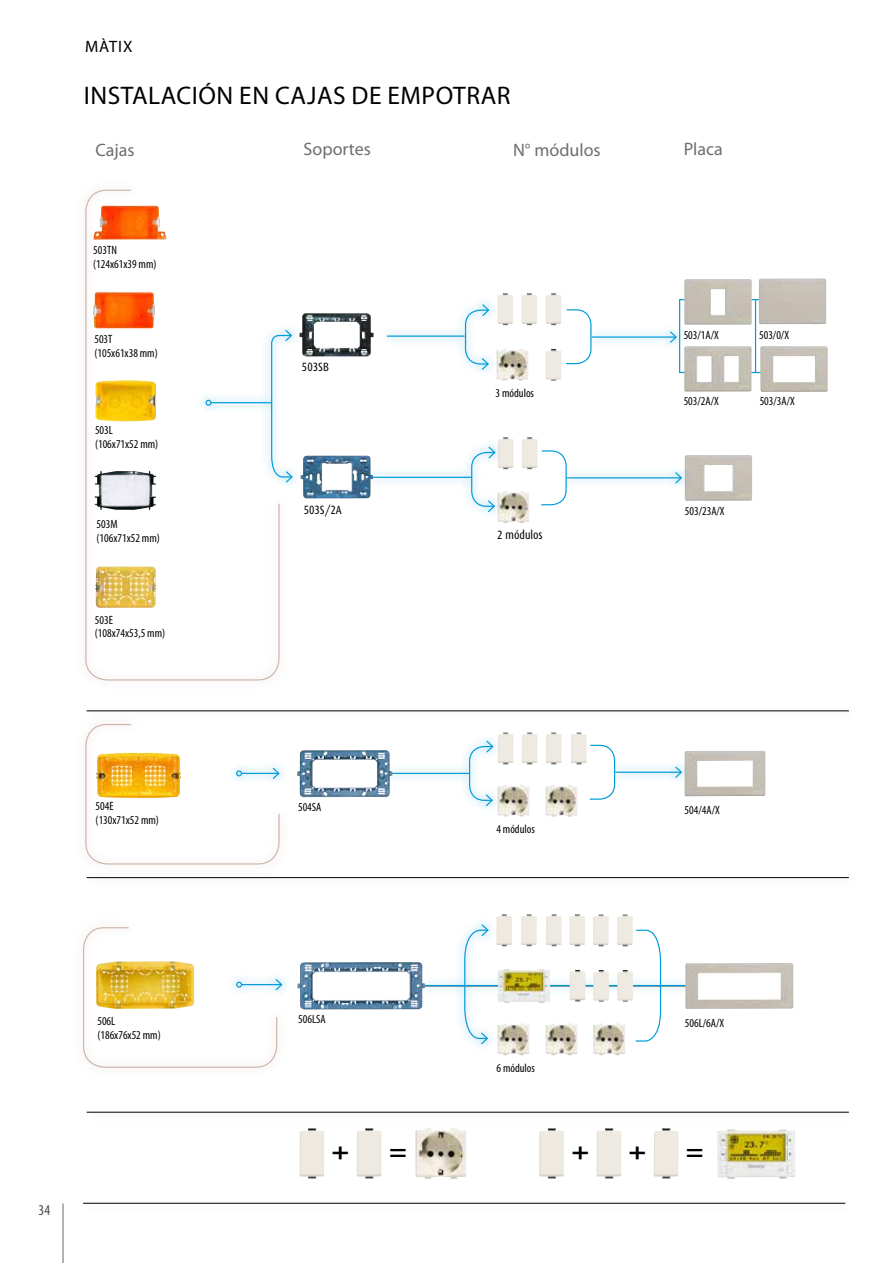
<style>
.page{position:relative;width:893px;height:1263px;background:#fff}
.page>*{position:absolute;margin:0;border:0;box-sizing:border-box;transform-origin:0 0}
.t1{font:500 30px "Dax Wide";color:#000;scale:1.1 1}
.t2{font:25.5px "Myriad Pro";letter-spacing:.02em;color:#000}
.t3{font:18px "Myriad Pro";color:#6e6e6e}
.t4{font:16.5px "Myriad Pro";letter-spacing:.055em;color:#000}
.t5{font:condensed 15px "Myriad Pro";color:#484847}
.t6{font:condensed 12px/13.5px "Myriad Pro";color:#000}
.t7{font:12px "Dax Condensed";color:#000}
</style>
<div class="page">
<hr style="left:62px;top:1203px;width:2px;height:60px;background:#9c9c9d">
<svg style="left:85px;top:189px;width:195px;height:492px"></svg>
<div style="left:382px;top:763px;width:95px;height:20px;background:#009bd9;opacity:.75"></div>
<hr style="left:391px;top:773px;width:78px;height:1px;background:#009bd9">
<img style="left:95px;top:380px;width:61px;height:41px">
<img style="left:539px;top:1128px;width:25px;height:50px">
<img style="left:597px;top:1128px;width:24px;height:50px">
<img style="left:654px;top:1128px;width:25px;height:50px">
<img style="left:300px;top:1128px;width:24px;height:50px">
<img style="left:357px;top:1128px;width:25px;height:50px">
<img style="left:301px;top:313px;width:73px;height:43px">
<hr style="left:755px;top:300px;width:1px;height:72px;background:#009bd9">
<img style="left:684px;top:751px;width:81px;height:45px">
<img style="left:297px;top:750px;width:95px;height:47px">
<img style="left:297px;top:962px;width:126px;height:47px">
<img style="left:684px;top:279px;width:68px;height:46px">
<img style="left:760px;top:346px;width:68px;height:46px">
<img style="left:684px;top:346px;width:67px;height:46px">
<img style="left:497px;top:349px;width:31px;height:31px">
<img style="left:498px;top:293px;width:15px;height:32px">
<img style="left:522px;top:293px;width:15px;height:32px">
<img style="left:546px;top:293px;width:15px;height:32px">
<img style="left:546px;top:349px;width:15px;height:32px">
<img style="left:500px;top:785px;width:29px;height:31px">
<img style="left:502px;top:733px;width:11px;height:31px">
<img style="left:522px;top:733px;width:15px;height:31px">
<img style="left:546px;top:733px;width:16px;height:31px">
<img style="left:571px;top:733px;width:16px;height:31px">
<img style="left:546px;top:785px;width:31px;height:31px">
<img style="left:497px;top:914px;width:15px;height:32px">
<img style="left:521px;top:914px;width:16px;height:32px">
<img style="left:546px;top:914px;width:16px;height:32px">
<img style="left:569px;top:914px;width:16px;height:32px">
<img style="left:593px;top:915px;width:16px;height:31px">
<img style="left:617px;top:915px;width:16px;height:31px">
<img style="left:498px;top:1023px;width:31px;height:32px">
<img style="left:546px;top:1023px;width:32px;height:32px">
<img style="left:593px;top:1023px;width:32px;height:32px">
<img style="left:416px;top:1128px;width:50px;height:51px">
<img style="left:95px;top:471px;width:61px;height:39px">
<img style="left:301px;top:456px;width:70px;height:42px">
<img style="left:685px;top:455px;width:67px;height:46px">
<img style="left:498px;top:491px;width:31px;height:32px">
<img style="left:503px;top:437px;width:10px;height:32px">
<img style="left:522px;top:437px;width:15px;height:32px">
<img style="left:94px;top:206px;width:72px;height:34px">
<img style="left:95px;top:566px;width:61px;height:42px">
<img style="left:93px;top:292px;width:62px;height:37px">
<img style="left:717px;top:1129px;width:78px;height:50px">
<div style="left:84px;top:1107px;width:774px;height:16px;background:#000;opacity:.4"></div>
<hr style="left:87px;top:1112px;width:762px;height:1px;background:#000">
<div style="left:80px;top:1198px;width:774px;height:16px;background:#000;opacity:.4"></div>
<hr style="left:83px;top:1203px;width:762px;height:1px;background:#000">
<svg style="left:83px;top:927px;width:200px;height:141px"></svg>
<div style="left:197px;top:391px;width:82px;height:24px;background:#f6fbfd"></div>
<hr style="left:211px;top:402px;width:60px;height:1px;background:#009bd9">
<svg style="left:205px;top:400px;width:6px;height:6px"></svg>
<div style="left:262px;top:322px;width:39px;height:169px;background:#009bd9;opacity:.75"></div>
<svg style="left:270px;top:329px;width:24px;height:155px"></svg>
<div style="left:84px;top:872px;width:774px;height:17px;background:#000;opacity:.4"></div>
<hr style="left:87px;top:877px;width:762px;height:1px;background:#000">
<div style="left:84px;top:705px;width:774px;height:17px;background:#000;opacity:.4"></div>
<hr style="left:87px;top:711px;width:762px;height:1px;background:#000">
<div style="left:583px;top:323px;width:102px;height:28px;background:#f8fcfd"></div>
<hr style="left:591px;top:336px;width:85px;height:2px;background:#009bd9">
<svg style="left:669px;top:298px;width:21px;height:76px"></svg>
<div style="left:379px;top:326px;width:94px;height:20px;background:#f6fbfd"></div>
<hr style="left:387px;top:335px;width:78px;height:2px;background:#009bd9">
<div style="left:558px;top:464px;width:132px;height:28px;background:#009bd9;opacity:.75"></div>
<hr style="left:567px;top:477px;width:114px;height:1px;background:#009bd9">
<svg style="left:674px;top:471px;width:9px;height:14px"></svg>
<div style="left:365px;top:467px;width:115px;height:20px;background:#009bd9;opacity:.75"></div>
<hr style="left:373px;top:477px;width:99px;height:1px;background:#009bd9">
<div style="left:607px;top:758px;width:83px;height:28px;background:#009bd9;opacity:.75"></div>
<hr style="left:615px;top:772px;width:66px;height:1px;background:#009bd9">
<svg style="left:674px;top:765px;width:9px;height:14px"></svg>
<div style="left:75px;top:714px;width:214px;height:160px;background:#fdfdfd"></div>
<svg style="left:85px;top:723px;width:195px;height:142px"></svg>
<div style="left:455px;top:296px;width:43px;height:82px;background:#009bd9;opacity:.75"></div>
<svg style="left:464px;top:303px;width:26px;height:68px"></svg>
<svg style="left:566px;top:309px;width:26px;height:56px"></svg>
<div style="left:461px;top:438px;width:43px;height:83px;background:#009bd9;opacity:.75"></div>
<svg style="left:470px;top:445px;width:26px;height:68px"></svg>
<svg style="left:541px;top:450px;width:26px;height:56px"></svg>
<div style="left:459px;top:732px;width:43px;height:83px;background:#009bd9;opacity:.75"></div>
<svg style="left:468px;top:739px;width:26px;height:68px"></svg>
<svg style="left:589px;top:744px;width:27px;height:56px"></svg>
<div style="left:454px;top:916px;width:43px;height:137px;background:#009bd9;opacity:.75"></div>
<svg style="left:464px;top:923px;width:26px;height:122px"></svg>
<svg style="left:635px;top:929px;width:27px;height:113px"></svg>
<div style="left:417px;top:975px;width:283px;height:21px;background:#009bd9;opacity:.75"></div>
<hr style="left:425px;top:985px;width:266px;height:1px;background:#009bd9">
<img style="left:685px;top:963px;width:108px;height:46px">
<img style="left:570px;top:970px;width:15px;height:31px">
<img style="left:593px;top:970px;width:16px;height:32px">
<img style="left:617px;top:970px;width:16px;height:32px">
<img style="left:498px;top:969px;width:52px;height:34px">
<h3 class="t4" style="left:85px;top:36px;width:49px">MÀTIX</h3>
<h2 class="t2" style="left:84px;top:80px;width:428px">InstaLACIÓN EN CAJAS DE EMPOTRAR</h2>
<h3 class="t3" style="left:95px;top:138px;width:41px">Cajas</h3>
<h3 class="t3" style="left:304px;top:137px;width:69px">Soportes</h3>
<h3 class="t3" style="left:513px;top:138px;width:89px">N° módulos</h3>
<h3 class="t3" style="left:684px;top:138px;width:41px">Placa</h3>
<p class="t6" style="left:93px;top:243px;width:65px">503TN (124x61x39 mm)</p>
<p class="t6" style="left:94px;top:332px;width:65px">503T (105x61x38 mm)</p>
<p class="t6" style="left:95px;top:423px;width:65px">503L (106x71x52 mm)</p>
<p class="t7" style="left:302px;top:361px;width:28px">503SB</p>
<p class="t7" style="left:304px;top:503px;width:40px">503S/2A</p>
<p class="t6" style="left:496px;top:386px;width:40px">3 módulos</p>
<p class="t6" style="left:97px;top:517px;width:65px">503M (106x71x52 mm)</p>
<p class="t7" style="left:497px;top:528px;width:47px">2 módulos</p>
<p class="t6" style="left:95px;top:613px;width:72px">503E (108x74x53,5 mm)</p>
<p class="t6" style="left:96px;top:799px;width:65px">504E (130x71x52 mm)</p>
<p class="t6" style="left:298px;top:800px;width:25px">504SA</p>
<p class="t6" style="left:496px;top:822px;width:40px">4 módulos</p>
<p class="t6" style="left:684px;top:328px;width:37px">503/1A/X</p>
<p class="t6" style="left:759px;top:328px;width:31px">503/0/X</p>
<p class="t6" style="left:684px;top:394px;width:37px">503/2A/X</p>
<p class="t6" style="left:760px;top:394px;width:37px">503/3A/X</p>
<p class="t6" style="left:685px;top:504px;width:41px">503/23A/X</p>
<p class="t6" style="left:685px;top:803px;width:37px">504/4A/X</p>
<p class="t5" style="left:39px;top:1201px;width:13px">34</p>
<p class="t6" style="left:97px;top:1014px;width:65px">506L (186x76x52 mm)</p>
<p class="t6" style="left:298px;top:1012px;width:29px">506LSA</p>
<p class="t6" style="left:685px;top:1016px;width:41px">506L/6A/X</p>
<p class="t6" style="left:496px;top:1061px;width:40px">6 módulos</p>
<h1 class="t1" style="left:330px;top:1136px;width:72px">+ =</h1>
<h1 class="t1" style="left:570px;top:1136px;width:124px">++=</h1>
</div>
